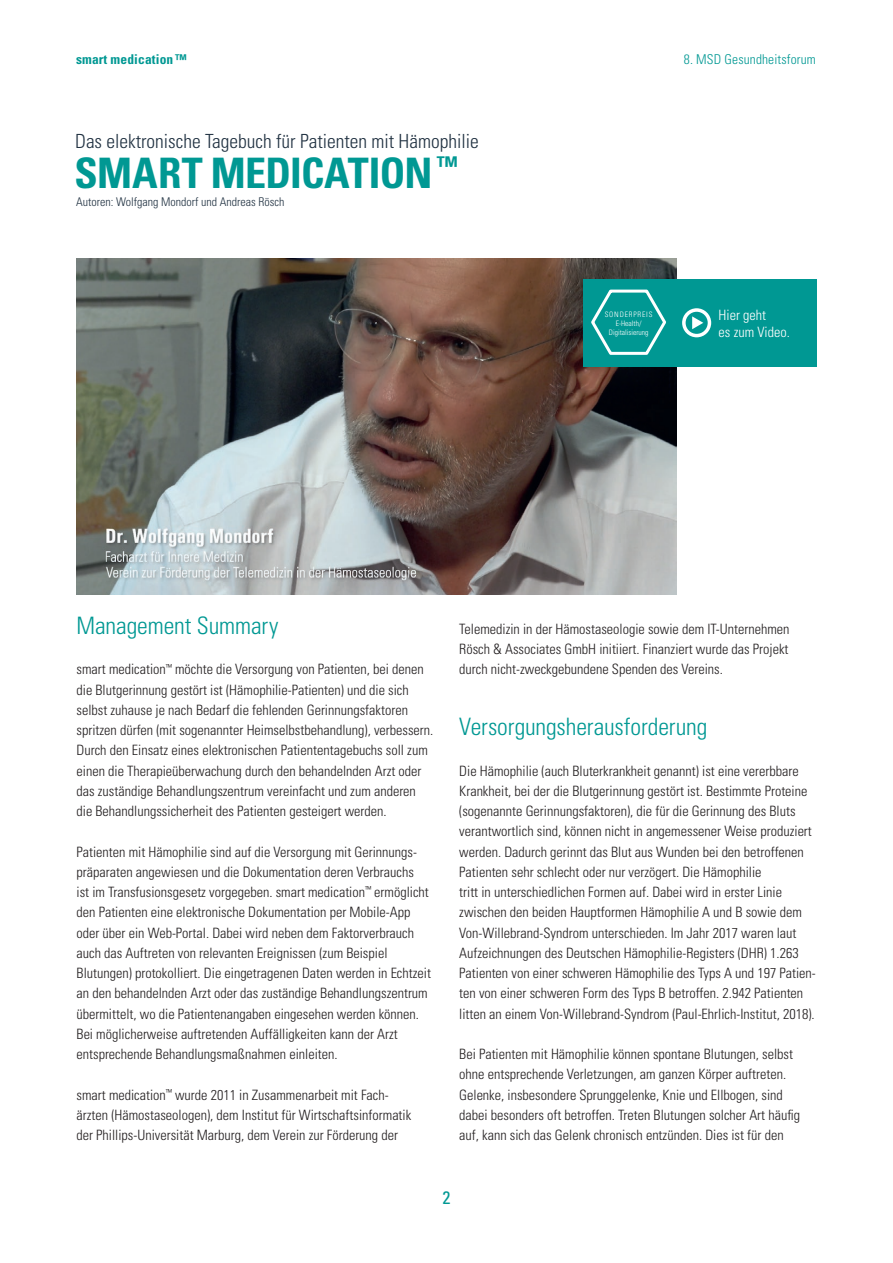
<style>
.page{position:relative;width:893px;height:1263px;background:#fff}
.page>*{position:absolute;margin:0;border:0;box-sizing:border-box;transform-origin:0 0}
.t1{font:700 condensed 42px "Univers LT Std";letter-spacing:-.015em;color:#009893}
.t2{font:300 condensed 24px "Univers LT Std";letter-spacing:-.005em;color:#009893}
.Kustode{font:300 condensed 19.5px "Univers LT Std";color:#213242}
.t3{font:condensed 18px "Univers LT Std";color:#009893}
.Fließtext{font:300 condensed 14.25px/20.2px "Univers LT Std";color:#231f20}
.Fließtext_Infokasten{font:300 condensed 14.25px/17.1px "Univers LT Std";color:#fff}
.t4{font:300 condensed 13.5px "Univers LT Std";letter-spacing:.01em;color:#009893}
.t5{font:700 condensed 13.5px "Univers LT Std";letter-spacing:.01em;color:#009893}
.Autoren{font:300 condensed 12px "Univers LT Std";color:#213242}
.Fließtext-2{font:300 condensed 7.5px/9px "Univers LT Std";letter-spacing:.11em;color:#fff;text-align:center}
.Fließtext-3{font:300 condensed 7.5px "Univers LT Std";color:#fff}
</style>
<div class="page">
<img style="left:77px;top:258px;width:600px;height:336px">
<div style="left:583px;top:280px;width:233px;height:87px;background:#009893"></div>
<svg style="left:682px;top:308px;width:29px;height:29px"></svg>
<svg style="left:591px;top:289px;width:75px;height:66px"></svg>
<p class="t5" style="left:76px;top:51px;width:112px">smart medication ™</p>
<p class="t4" style="left:684px;top:52px;width:133px">8. MSD Gesundheitsforum</p>
<p class="Kustode" style="left:75px;top:129px;width:405px">Das elektronische Tagebuch für Patienten mit Hämophilie</p>
<h2 class="t1" style="left:75px;top:148px;width:385px">SMART MEDICATION <sup>™</sup></h2>
<p class="Autoren" style="left:76px;top:195px;width:210px">Autoren: Wolfgang Mondorf und Andreas Rösch</p>
<p class="Fließtext-2" style="left:605px;top:310px;width:49px">SONDERPREIS<br>E-Health/</p>
<p class="Fließtext-3" style="left:609px;top:328px;width:41px">Digitalisierung</p>
<p class="Fließtext_Infokasten" style="left:719px;top:306px;width:73px">Hier geht<br>es zum Video.</p>
<h3 class="t2" style="left:77px;top:611px;width:203px">Management Summary</h3>
<p class="Fließtext" style="left:77px;top:659px;width:358px">smart medication<sup>™</sup> möchte die Versorgung von Patienten, bei denen die Blutgerinnung gestört ist (Hämophilie-Patienten) und die sich selbst zuhause je nach Bedarf die fehlenden Gerinnungsfaktoren spritzen dürfen (mit sogenannter Heimselbstbehandlung), verbessern.<br>Durch den Einsatz eines elektronischen Patiententagebuchs soll zum einen die Therapieüberwachung durch den behandelnden Arzt oder das zuständige Behandlungszentrum vereinfacht und zum anderen die Behandlungssicherheit des Patienten gesteigert werden.</p>
<p class="Fließtext" style="left:77px;top:841px;width:356px">Patienten mit Hämophilie sind auf die Versorgung mit Gerinnungs&shy;präparaten angewiesen und die Dokumentation deren Verbrauchs<br>ist im Transfusionsgesetz vorgegeben. smart medication<sup>™</sup> ermöglicht den Patienten eine elektronische Dokumentation per Mobile-App oder über ein Web-Portal. Dabei wird neben dem Faktorverbrauch auch das Auftreten von relevanten Ereignissen (zum Beispiel Blutungen) protokolliert. Die eingetragenen Daten werden in Echtzeit an den behandelnden Arzt oder das zuständige Behandlungszentrum übermittelt, wo die Patientenangaben eingesehen werden können.<br>Bei möglicherweise auftretenden Auffälligkeiten kann der Arzt entsprechende Behandlungsmaßnahmen einleiten.</p>
<p class="Fließtext" style="left:77px;top:1084px;width:336px">smart medication<sup>™</sup> wurde 2011 in Zusammenarbeit mit Fach&shy;ärzten (Hämostaseologen), dem Institut für Wirtschaftsinformatik der Phillips-Universität Marburg, dem Verein zur Förderung der</p>
<p class="Fließtext" style="left:459px;top:619px;width:332px;text-align:justify">Telemedizin in der Hämostaseologie sowie dem IT-Unternehmen Rösch &amp; Associates GmbH initiiert. Finanziert wurde das Projekt durch nicht-zweckgebundene Spenden des Vereins.</p>
<h3 class="t2" style="left:459px;top:712px;width:250px">Versorgungsherausforderung</h3>
<p class="Fließtext" style="left:459px;top:760px;width:358px">Die Hämophilie (auch Bluterkrankheit genannt) ist eine vererbbare Krankheit, bei der die Blutgerinnung gestört ist. Bestimmte Proteine (sogenannte Gerinnungsfaktoren), die für die Gerinnung des Bluts verantwortlich sind, können nicht in angemessener Weise produziert werden. Dadurch gerinnt das Blut aus Wunden bei den betroffenen Patienten sehr schlecht oder nur verzögert. Die Hämophilie<br>tritt in unterschiedlichen Formen auf. Dabei wird in erster Linie zwischen den beiden Hauptformen Hämophilie A und B sowie dem Von-Willebrand-Syndrom unterschieden. Im Jahr 2017 waren laut Aufzeichnungen des Deutschen Hämophilie-Registers (DHR) 1.263<br>Patienten von einer schweren Hämophilie des Typs A und 197 Patien&shy;ten von einer schweren Form des Typs B betroffen. 2.942 Patienten litten an einem Von-Willebrand-Syndrom (Paul-Ehrlich-Institut, 2018).</p>
<p class="Fließtext" style="left:459px;top:1044px;width:342px">Bei Patienten mit Hämophilie können spontane Blutungen, selbst ohne entsprechende Verletzungen, am ganzen Körper auftreten.<br>Gelenke, insbesondere Sprunggelenke, Knie und Ellbogen, sind dabei besonders oft betroffen. Treten Blutungen solcher Art häufig auf, kann sich das Gelenk chronisch entzünden. Dies ist für den</p>
<p class="t3" style="left:442px;top:1186px;width:9px">2</p>
</div>
